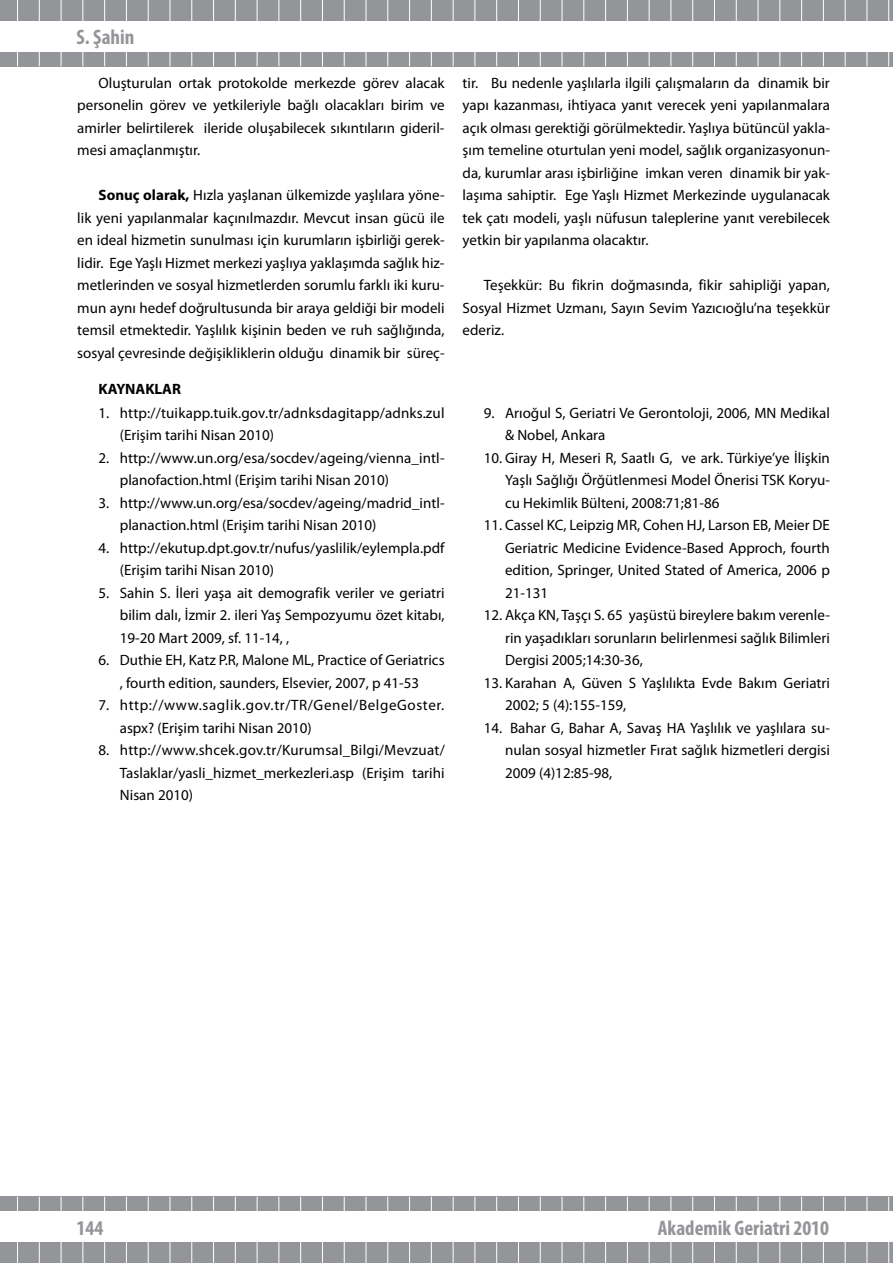
<style>
.page{position:relative;width:893px;height:1263px;background:#fff}
.page>*{position:absolute;margin:0;border:0;box-sizing:border-box;transform-origin:0 0}
.t1{font:700 condensed 21px "Myriad Pro";color:#939598}
.t2{font:15px/22.5px "Myriad Pro";color:#000;text-align:justify}
.t3{font:15px/22.5px "Myriad Pro";letter-spacing:.04em;color:#000}
.t4{font:700 15px "Myriad Pro";color:#000}
.s1{font-weight:700}
</style>
<div class="page">
<div style="left:0;top:0;width:893px;height:66px;background:#939598"></div>
<hr style="left:17px;top:0;width:1px;height:66px;background:#fff">
<hr style="left:39px;top:0;width:1px;height:66px;background:#fff">
<hr style="left:61px;top:0;width:1px;height:66px;background:#fff">
<hr style="left:83px;top:0;width:1px;height:66px;background:#fff">
<hr style="left:104px;top:0;width:1px;height:66px;background:#fff">
<hr style="left:126px;top:0;width:1px;height:66px;background:#fff">
<hr style="left:148px;top:0;width:1px;height:66px;background:#fff">
<hr style="left:170px;top:0;width:1px;height:66px;background:#fff">
<hr style="left:191px;top:0;width:1px;height:66px;background:#fff">
<hr style="left:213px;top:0;width:1px;height:66px;background:#fff">
<hr style="left:235px;top:0;width:1px;height:66px;background:#fff">
<hr style="left:257px;top:0;width:1px;height:66px;background:#fff">
<hr style="left:279px;top:0;width:1px;height:66px;background:#fff">
<hr style="left:300px;top:0;width:1px;height:66px;background:#fff">
<hr style="left:322px;top:0;width:1px;height:66px;background:#fff">
<hr style="left:344px;top:0;width:1px;height:66px;background:#fff">
<hr style="left:366px;top:0;width:1px;height:66px;background:#fff">
<hr style="left:388px;top:0;width:1px;height:66px;background:#fff">
<hr style="left:409px;top:0;width:1px;height:66px;background:#fff">
<hr style="left:431px;top:0;width:1px;height:66px;background:#fff">
<hr style="left:453px;top:0;width:1px;height:66px;background:#fff">
<hr style="left:475px;top:0;width:1px;height:66px;background:#fff">
<hr style="left:496px;top:0;width:1px;height:66px;background:#fff">
<hr style="left:518px;top:0;width:1px;height:66px;background:#fff">
<hr style="left:540px;top:0;width:1px;height:66px;background:#fff">
<hr style="left:562px;top:0;width:1px;height:66px;background:#fff">
<hr style="left:584px;top:0;width:1px;height:66px;background:#fff">
<hr style="left:605px;top:0;width:1px;height:66px;background:#fff">
<hr style="left:627px;top:0;width:1px;height:66px;background:#fff">
<hr style="left:649px;top:0;width:1px;height:66px;background:#fff">
<hr style="left:671px;top:0;width:1px;height:66px;background:#fff">
<hr style="left:692px;top:0;width:1px;height:66px;background:#fff">
<hr style="left:714px;top:0;width:1px;height:66px;background:#fff">
<hr style="left:736px;top:0;width:1px;height:66px;background:#fff">
<hr style="left:758px;top:0;width:1px;height:66px;background:#fff">
<hr style="left:780px;top:0;width:1px;height:66px;background:#fff">
<hr style="left:801px;top:0;width:1px;height:66px;background:#fff">
<hr style="left:823px;top:0;width:1px;height:66px;background:#fff">
<hr style="left:845px;top:0;width:1px;height:66px;background:#fff">
<hr style="left:867px;top:0;width:1px;height:66px;background:#fff">
<hr style="left:888px;top:0;width:1px;height:66px;background:#fff">
<div style="left:0;top:21px;width:893px;height:31px;background:#fff"></div>
<div style="left:0;top:1197px;width:893px;height:66px;background:#939598"></div>
<hr style="left:17px;top:1197px;width:1px;height:66px;background:#fff">
<hr style="left:39px;top:1197px;width:1px;height:66px;background:#fff">
<hr style="left:61px;top:1197px;width:1px;height:66px;background:#fff">
<hr style="left:83px;top:1197px;width:1px;height:66px;background:#fff">
<hr style="left:104px;top:1197px;width:1px;height:66px;background:#fff">
<hr style="left:126px;top:1197px;width:1px;height:66px;background:#fff">
<hr style="left:148px;top:1197px;width:1px;height:66px;background:#fff">
<hr style="left:170px;top:1197px;width:1px;height:66px;background:#fff">
<hr style="left:191px;top:1197px;width:1px;height:66px;background:#fff">
<hr style="left:213px;top:1197px;width:1px;height:66px;background:#fff">
<hr style="left:235px;top:1197px;width:1px;height:66px;background:#fff">
<hr style="left:257px;top:1197px;width:1px;height:66px;background:#fff">
<hr style="left:279px;top:1197px;width:1px;height:66px;background:#fff">
<hr style="left:300px;top:1197px;width:1px;height:66px;background:#fff">
<hr style="left:322px;top:1197px;width:1px;height:66px;background:#fff">
<hr style="left:344px;top:1197px;width:1px;height:66px;background:#fff">
<hr style="left:366px;top:1197px;width:1px;height:66px;background:#fff">
<hr style="left:388px;top:1197px;width:1px;height:66px;background:#fff">
<hr style="left:409px;top:1197px;width:1px;height:66px;background:#fff">
<hr style="left:431px;top:1197px;width:1px;height:66px;background:#fff">
<hr style="left:453px;top:1197px;width:1px;height:66px;background:#fff">
<hr style="left:475px;top:1197px;width:1px;height:66px;background:#fff">
<hr style="left:496px;top:1197px;width:1px;height:66px;background:#fff">
<hr style="left:518px;top:1197px;width:1px;height:66px;background:#fff">
<hr style="left:540px;top:1197px;width:1px;height:66px;background:#fff">
<hr style="left:562px;top:1197px;width:1px;height:66px;background:#fff">
<hr style="left:584px;top:1197px;width:1px;height:66px;background:#fff">
<hr style="left:605px;top:1197px;width:1px;height:66px;background:#fff">
<hr style="left:627px;top:1197px;width:1px;height:66px;background:#fff">
<hr style="left:649px;top:1197px;width:1px;height:66px;background:#fff">
<hr style="left:671px;top:1197px;width:1px;height:66px;background:#fff">
<hr style="left:692px;top:1197px;width:1px;height:66px;background:#fff">
<hr style="left:714px;top:1197px;width:1px;height:66px;background:#fff">
<hr style="left:736px;top:1197px;width:1px;height:66px;background:#fff">
<hr style="left:758px;top:1197px;width:1px;height:66px;background:#fff">
<hr style="left:780px;top:1197px;width:1px;height:66px;background:#fff">
<hr style="left:801px;top:1197px;width:1px;height:66px;background:#fff">
<hr style="left:823px;top:1197px;width:1px;height:66px;background:#fff">
<hr style="left:845px;top:1197px;width:1px;height:66px;background:#fff">
<hr style="left:867px;top:1197px;width:1px;height:66px;background:#fff">
<hr style="left:888px;top:1197px;width:1px;height:66px;background:#fff">
<div style="left:0;top:1211px;width:893px;height:31px;background:#fff"></div>
<h1 class="t1" style="left:77px;top:23px;width:59px">S. Şahin</h1>
<p class="t2" style="left:77px;top:71px;width:369px;text-indent:21px">Oluşturulan ortak protokolde merkezde görev alacak personelin görev ve yetkileriyle bağlı olacakları birim ve amirler belirtilerek ileride oluşabilecek sıkıntıların gideril&shy;mesi amaçlanmıştır.</p>
<p class="t2" style="left:77px;top:184px;width:369px;text-indent:21px"><span class="s1">Sonuç olarak,</span> Hızla yaşlanan ülkemizde yaşlılara yöne&shy;lik yeni yapılanmalar kaçınılmazdır. Mevcut insan gücü ile en ideal hizmetin sunulması için kurumların işbirliği gerek&shy;lidir. Ege Yaşlı Hizmet merkezi yaşlıya yaklaşımda sağlık hiz&shy;metlerinden ve sosyal hizmetlerden sorumlu farklı iki kuru&shy;mun aynı hedef doğrultusunda bir araya geldiği bir modeli temsil etmektedir. Yaşlılık kişinin beden ve ruh sağlığında, sosyal çevresinde değişikliklerin olduğu dinamik bir süreç-</p>
<p class="t4" style="left:99px;top:379px;width:84px">KAYNAKLAR</p>
<p class="t2" style="left:120px;top:401px;width:326px;text-indent:-21px">1. http://tuikapp.tuik.gov.tr/adnksdagitapp/adnks.zul (Erişim tarihi Nisan 2010)</p>
<p class="t2" style="left:120px;top:446px;width:326px;text-indent:-21px">2. http://www.un.org/esa/socdev/ageing/vienna_intl&shy;planofaction.html (Erişim tarihi Nisan 2010)</p>
<p class="t2" style="left:120px;top:491px;width:326px;text-indent:-21px">3. http://www.un.org/esa/socdev/ageing/madrid_intl&shy;planaction.html (Erişim tarihi Nisan 2010)</p>
<p class="t2" style="left:120px;top:536px;width:326px;text-indent:-21px">4. http://ekutup.dpt.gov.tr/nufus/yaslilik/eylempla.pdf (Erişim tarihi Nisan 2010)</p>
<p class="t2" style="left:120px;top:581px;width:326px;text-indent:-21px">5. Sahin S. İleri yaşa ait demografik veriler ve geriatri bilim dalı, İzmir 2. ileri Yaş Sempozyumu özet kitabı, 19-20 Mart 2009, sf. 11-14, ,</p>
<p class="t2" style="left:99px;top:649px;width:348px;text-align:center">6. Duthie EH, Katz P.R, Malone ML, Practice of Geriatrics , fourth edition, saunders, Elsevier, 2007, p 41-53</p>
<p class="t3" style="left:120px;top:694px;width:326px;text-indent:-21px">7. http://www.saglik.gov.tr/TR/Genel/BelgeGoster. aspx? (Erişim tarihi Nisan 2010)</p>
<p class="t2" style="left:120px;top:739px;width:327px;text-indent:-21px">8. http://www.shcek.gov.tr/Kurumsal_Bilgi/Mevzuat/ Taslaklar/yasli_hizmet_merkezleri.asp (Erişim tarihi Nisan 2010)</p>
<p class="t2" style="left:463px;top:71px;width:369px">tir. Bu nedenle yaşlılarla ilgili çalışmaların da dinamik bir yapı kazanması, ihtiyaca yanıt verecek yeni yapılanmalara açık olması gerektiği görülmektedir. Yaşlıya bütüncül yakla&shy;şım temeline oturtulan yeni model, sağlık organizasyonun&shy;da, kurumlar arası işbirliğine imkan veren dinamik bir yak&shy;laşıma sahiptir. Ege Yaşlı Hizmet Merkezinde uygulanacak tek çatı modeli, yaşlı nüfusun taleplerine yanıt verebilecek yetkin bir yapılanma olacaktır.</p>
<p class="t2" style="left:463px;top:274px;width:369px;text-indent:21px">Teşekkür: Bu fikrin doğmasında, fikir sahipliği yapan, Sosyal Hizmet Uzmanı, Sayın Sevim Yazıcıoğlu’na teşekkür ederiz.</p>
<p class="t2" style="left:505px;top:401px;width:326px;text-indent:-21px">9. Arıoğul S, Geriatri Ve Gerontoloji, 2006, MN Medikal &amp; Nobel, Ankara</p>
<p class="t2" style="left:505px;top:446px;width:326px;text-indent:-21px">10. Giray H, Meseri R, Saatlı G, ve ark. Türkiye’ye İlişkin Yaşlı Sağlığı Örğütlenmesi Model Önerisi TSK Koryu&shy;cu Hekimlik Bülteni, 2008:71;81-86</p>
<p class="t2" style="left:505px;top:514px;width:326px;text-indent:-21px">11. Cassel KC, Leipzig MR, Cohen HJ, Larson EB, Meier DE Geriatric Medicine Evidence-Based Approch, fourth edition, Springer, United Stated of America, 2006 p 21-131</p>
<p class="t2" style="left:505px;top:604px;width:326px;text-indent:-21px">12. Akça KN, Taşçı S. 65 yaşüstü bireylere bakım verenle&shy;rin yaşadıkları sorunların belirlenmesi sağlık Bilimleri Dergisi 2005;14:30-36,</p>
<p class="t2" style="left:505px;top:671px;width:326px;text-indent:-21px">13. Karahan A, Güven S Yaşlılıkta Evde Bakım Geriatri<br>2002; 5 (4):155-159,</p>
<p class="t2" style="left:505px;top:716px;width:326px;text-indent:-21px">14. Bahar G, Bahar A, Savaş HA Yaşlılık ve yaşlılara su&shy;nulan sosyal hizmetler Fırat sağlık hizmetleri dergisi 2009 (4)12:85-98,</p>
<h1 class="t1" style="left:77px;top:1215px;width:28px">144</h1>
<h1 class="t1" style="left:658px;top:1215px;width:173px">Akademik Geriatri 2010</h1>
</div>
